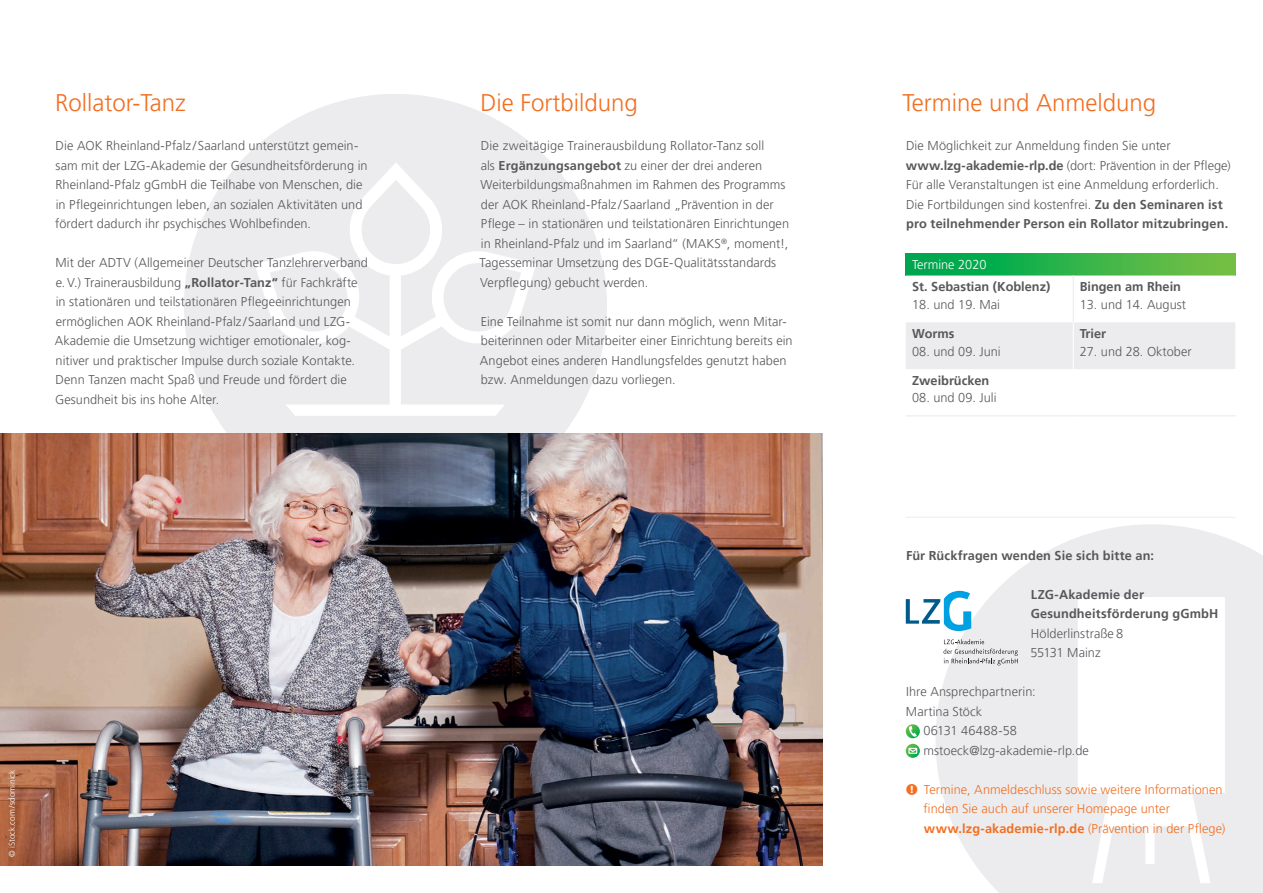
<style>
.page{position:relative;width:1263px;height:893px;background:#fff}
.page>*{position:absolute;margin:0;border:0;box-sizing:border-box;transform-origin:0 0}
.t1{font:300 24px "Frutiger LT Pro";color:#f36e21}
.t2{font:300 12.75px/19.5px "Frutiger LT Pro";letter-spacing:.005em;color:#57585a}
.t3{font:700 12.75px/19.5px "Frutiger LT Pro";letter-spacing:.005em;color:#57585a}
.t4{font:300 12.75px/19.5px "Frutiger LT Pro";letter-spacing:.005em;color:#f36e21}
.t5{font:300 12.75px "Frutiger LT Pro";color:#fff}
.t6{font:300 8.25px "Frutiger LT Pro";color:#fff}
.s1{font-weight:700}
</style>
<div class="page">
<svg style="left:184px;top:94px;width:423px;height:340px;fill:#ececee"></svg>
<img style="left:0;top:434px;width:823px;height:431px">
<svg style="left:911px;top:524px;width:352px;height:369px;fill:#ececee"></svg>
<div style="left:0;top:754px;width:33px;height:119px;background:#231f20;opacity:.45"></div>
<svg style="left:943px;top:639px;width:75px;height:26px;background:#d4d4d5"></svg>
<svg style="left:906px;top:591px;width:65px;height:40px"></svg>
<svg style="left:906px;top:724px;width:14px;height:14px"></svg>
<svg style="left:909px;top:726px;width:8px;height:11px"></svg>
<svg style="left:906px;top:744px;width:14px;height:14px"></svg>
<div style="left:908px;top:748px;width:9px;height:6px;border:1px solid #fff"></div>
<svg style="left:907px;top:747px;width:11px;height:6px"></svg>
<svg style="left:906px;top:253px;width:329px;height:23px;background:#34b44d"></svg>
<div style="left:906px;top:322px;width:329px;height:47px;background:#ececee"></div>
<hr style="left:1073px;top:276px;width:1px;height:46px;background:#ececee">
<hr style="left:1073px;top:322px;width:1px;height:47px;background:#fff">
<hr style="left:906px;top:415px;width:167px;height:1px;background:#ececee">
<hr style="left:1073px;top:415px;width:162px;height:1px;background:#ececee">
<hr style="left:1073px;top:470px;width:1px;height:47px;background:#ececee">
<hr style="left:906px;top:517px;width:167px;height:1px;background:#ececee">
<hr style="left:1073px;top:517px;width:162px;height:1px;background:#ececee">
<div style="left:893px;top:427px;width:359px;height:89px;background:#fff"></div>
<svg style="left:911px;top:784px;width:9px;height:11px"></svg>
<h1 class="t1" style="left:55px;top:89px;width:132px">Rollator-Tanz</h1>
<p class="t2" style="left:55px;top:136px;width:314px">Die AOK Rheinland-Pfalz / Saarland unterstützt gemein&shy;sam mit der LZG-Akademie der Gesundheitsförderung in Rheinland-Pfalz gGmbH die Teilhabe von Menschen, die in Pflegeinrichtungen leben, an sozialen Aktivitäten und fördert dadurch ihr psychisches Wohlbefinden.</p>
<p class="t2" style="left:55px;top:253px;width:315px">Mit der ADTV (Allgemeiner Deutscher Tanzlehrerverband e.V.) Trainerausbildung <span class="s1">„Rollator-Tanz“</span> für Fachkräfte in stationären und teilstationären Pflegeeinrichtungen ermöglichen AOK Rheinland-Pfalz /Saarland und LZG-Akademie die Umsetzung wichtiger emotionaler, kog&shy;nitiver und praktischer Impulse durch soziale Kontakte.<br>Denn Tanzen macht Spaß und Freude und fördert die Gesundheit bis ins hohe Alter.</p>
<p class="t6" style="left:7px;top:857px;width:89px;rotate:-90deg">© iStock.com/sdominick</p>
<h1 class="t1" style="left:480px;top:89px;width:159px">Die Fortbildung</h1>
<p class="t2" style="left:479px;top:136px;width:311px">Die zweitägige Trainerausbildung Rollator-Tanz soll<br>als <span class="s1">Ergänzungsangebot</span> zu einer der drei anderen Weiterbildungsmaßnahmen im Rahmen des Programms der AOK Rheinland-Pfalz / Saarland „Prävention in der Pflege – in stationären und teilstationären Einrichtungen in Rheinland-Pfalz und im Saarland“ (MAKS<sup>®</sup>, moment!, Tagesseminar Umsetzung des DGE-Qualitätsstandards Verpflegung) gebucht werden.</p>
<p class="t2" style="left:480px;top:312px;width:314px">Eine Teilnahme ist somit nur dann möglich, wenn Mitar&shy;beiterinnen oder Mitarbeiter einer Einrichtung bereits ein Angebot eines anderen Handlungsfeldes genutzt haben bzw. Anmeldungen dazu vorliegen.</p>
<h1 class="t1" style="left:903px;top:89px;width:255px">Termine und Anmeldung</h1>
<p class="t2" style="left:906px;top:136px;width:326px">Die Möglichkeit zur Anmeldung finden Sie unter <span class="s1">www.lzg-akademie-rlp.de</span> (dort: Prävention in der Pflege)<br>Für alle Veranstaltungen ist eine Anmeldung erforderlich.<br>Die Fortbildungen sind kostenfrei. <span class="s1">Zu den Seminaren ist pro teilnehmender Person ein Rollator mitzubringen.</span></p>
<p class="t5" style="left:912px;top:257px;width:76px">Termine 2020</p>
<p class="t3" style="left:912px;top:277px;width:140px">St. Sebastian (Koblenz)</p>
<p class="t2" style="left:912px;top:295px;width:89px">18. und 19. Mai</p>
<p class="t3" style="left:912px;top:324px;width:44px">Worms</p>
<p class="t2" style="left:912px;top:341px;width:90px">08. und 09. Juni</p>
<p class="t3" style="left:912px;top:371px;width:79px">Zweibrücken</p>
<p class="t2" style="left:912px;top:388px;width:86px">08. und 09. Juli</p>
<p class="t3" style="left:1080px;top:277px;width:103px">Bingen am Rhein</p>
<p class="t2" style="left:1080px;top:295px;width:108px">13. und 14. August</p>
<p class="t3" style="left:1080px;top:324px;width:28px">Trier</p>
<p class="t2" style="left:1080px;top:341px;width:113px">27. und 28. Oktober</p>
<p class="t3" style="left:906px;top:546px;width:250px">Für Rückfragen wenden Sie sich bitte an:</p>
<p class="t3" style="left:1031px;top:585px;width:189px">LZG-Akademie der<br>Gesundheitsförderung gGmbH</p>
<p class="t2" style="left:1030px;top:624px;width:94px">Hölderlinstraße 8<br>55131 Mainz</p>
<p class="t2" style="left:906px;top:682px;width:131px">Ihre Ansprechpartnerin:<br>Martina Stöck</p>
<p class="t2" style="left:923px;top:721px;width:167px">06131 46488-58 mstoeck@lzg-akademie-rlp.de</p>
<p class="t4" style="left:923px;top:780px;width:303px">Termine, Anmeldeschluss sowie weitere Informationen finden Sie auch auf unserer Homepage unter <span class="s1">www.lzg-akademie-rlp.de</span> (Prävention in der Pflege)</p>
</div>
